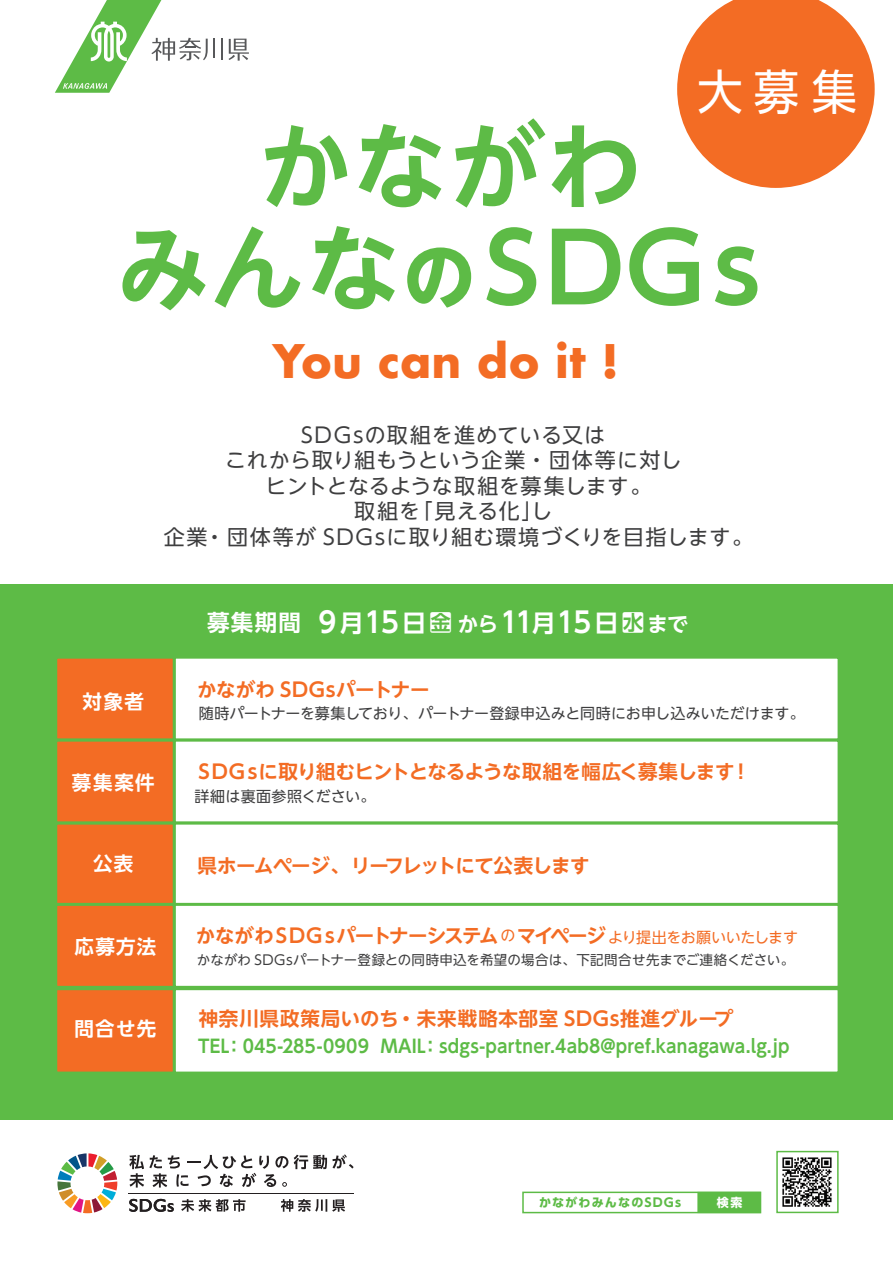
<style>
.page{position:relative;width:893px;height:1263px;background:#fff}
.page>*{position:absolute;margin:0;border:0;box-sizing:border-box;transform-origin:0 0}
.t1{font:700 94.8px/102px "UD Shin Go NT Pro De";letter-spacing:-.005em;color:#5dbb46;text-align:center}
.t2{font:48px "UD Shin Go NT Pro";color:#fff;scale:.94 1}
.t3{font:700 45px "Futura";color:#f36c24}
.t4{font:700 28.35px "UD Shin Go NT Pro De";color:#fff;scale:.95 1}
.t5{font:21px/25.5px "UD Shin Go NT Pro";letter-spacing:.035em;color:#3e3e3f;text-align:center}
.t6{font:700 19.5px "UD Shin Go NT Pro De";letter-spacing:-.025em;color:#f36c24}
.t7{font:700 19.5px "UD Shin Go NT Pro De";letter-spacing:-.1em;color:#f36c24}
.t8{font:700 19.5px "UD Shin Go NT Pro De";letter-spacing:.035em;color:#f36c24}
.t9{font:700 19.5px "UD Shin Go NT Pro De";letter-spacing:.07em;color:#fff}
.t10{font:700 19.5px "UD Shin Go NT Pro De";letter-spacing:.005em;color:#f36c24}
.t11{font:700 18px "UD Shin Go NT Pro De";letter-spacing:.01em;color:#5dbb46;scale:.95 1}
.t12{font:15px "UD Shin Go NT Pro";letter-spacing:-.01em;color:#3e3e3f}
.t13{font:15px "UD Shin Go NT Pro";letter-spacing:.02em;color:#3e3e3f}
.t14{font:13.5px "UD Shin Go NT Pro";letter-spacing:.01em;color:#3e3e3f}
.t15{font:700 12px "UD Shin Go Pro";letter-spacing:.095em;color:#5dbb46}
.t16{font:700 12px "UD Shin Go Pro";color:#fff}
.s1{font-family:"UD Shin Go NT Pro";font-size:72.9px}
.s2{font-size:22.5px}
.s3{font-size:24px}
.s4{font-size:21px}
.s5{font-family:"UD Shin Go NT Pro";font-weight:400;font-size:15px}
</style>
<div class="page">
<div style="left:0;top:585px;width:893px;height:535px;background:#5dbb46"></div>
<div style="left:54px;top:656px;width:122px;height:86px;background:#f36c24;border:3px solid #5dbb46"></div>
<div style="left:173px;top:656px;width:668px;height:86px;background:#fff;border:3px solid #5dbb46"></div>
<div style="left:54px;top:739px;width:122px;height:86px;background:#f36c24;border:3px solid #5dbb46"></div>
<div style="left:173px;top:739px;width:668px;height:86px;background:#fff;border:3px solid #5dbb46"></div>
<div style="left:54px;top:822px;width:122px;height:85px;background:#f36c24;border:3px solid #5dbb46"></div>
<div style="left:173px;top:822px;width:668px;height:85px;background:#fff;border:3px solid #5dbb46"></div>
<div style="left:54px;top:903px;width:122px;height:86px;background:#f36c24;border:3px solid #5dbb46"></div>
<div style="left:173px;top:903px;width:668px;height:86px;background:#fff;border:3px solid #5dbb46"></div>
<div style="left:54px;top:987px;width:122px;height:87px;background:#f36c24;border:3px solid #5dbb46"></div>
<div style="left:173px;top:987px;width:668px;height:87px;background:#fff;border:3px solid #5dbb46"></div>
<hr style="left:221px;top:39px;width:2px;height:21px;background:#57585a">
<svg style="left:228px;top:39px;width:21px;height:22px"></svg>
<svg style="left:55px;top:0;width:160px;height:93px"></svg>
<svg style="left:677px;top:0;width:198px;height:188px"></svg>
<div style="left:522px;top:1191px;width:239px;height:22px;background:#fff;border:2px solid #5dbb46"></div>
<div style="left:697px;top:1192px;width:64px;height:21px;background:#5dbb46"></div>
<div style="left:776px;top:1151px;width:63px;height:62px;background:#fff;border:2px solid #5dbb46"></div>
<img style="left:782px;top:1157px;width:50px;height:50px">
<svg style="left:57px;top:1153px;width:60px;height:60px"></svg>
<svg style="left:281px;top:1199px;width:64px;height:13px"></svg>
<svg style="left:294px;top:1154px;width:60px;height:15px"></svg>
<svg style="left:129px;top:1155px;width:159px;height:32px"></svg>
<svg style="left:181px;top:1199px;width:65px;height:13px"></svg>
<svg style="left:129px;top:1199px;width:45px;height:13px"></svg>
<hr style="left:128px;top:1193px;width:226px;height:1px;background:#231f20">
<h2 class="t2" style="left:698px;top:53px;width:171px">大募集</h2>
<h1 class="t1" style="left:116px;top:113px;width:669px">かながわ<br>みんな<span class="s1">の</span>ＳＤＧｓ</h1>
<h3 class="t3" style="left:273px;top:329px;width:348px">You can do it !</h3>
<p class="t5" style="left:164px;top:421px;width:591px">SDGsの取組を進めている又は<br>これから取り組もうという企業・団体等に対し<br>ヒントとなるような取組を募集します。<br>取組を「見える化｣し<br>企業・団体等が SDGsに取り組む環境づくりを目指します。</p>
<p class="t9" style="left:83px;top:685px;width:63px">対象者</p>
<p class="t9" style="left:72px;top:766px;width:84px">募集案件</p>
<p class="t9" style="left:93px;top:847px;width:42px">公表</p>
<p class="t9" style="left:74px;top:930px;width:83px">応募方法</p>
<p class="t9" style="left:74px;top:1013px;width:83px">問合せ先</p>
<h3 class="t4" style="left:207px;top:599px;width:508px"><span class="s2">募集期間</span> 9<span class="s3">月</span>15<span class="s3">日</span><span class="s2">金</span><span class="s4">から</span>11<span class="s3">月</span>15<span class="s3">日</span><span class="s2">水</span><span class="s4">まで</span></h3>
<p class="t10" style="left:197px;top:674px;width:234px">かながわ SDGsパートナー</p>
<p class="t12" style="left:199px;top:701px;width:607px">随時パートナーを募集しており、パートナー登録申込みと同時にお申し込みいただけます。</p>
<p class="t6" style="left:194px;top:756px;width:558px">ＳＤＧｓに取り組むヒントとなるような取組を幅広く募集します！</p>
<p class="t13" style="left:194px;top:784px;width:183px">詳細は裏面参照ください。</p>
<p class="t6" style="left:198px;top:849px;width:394px">県ホームページ、リーフレットにて公表します</p>
<p class="t7" style="left:196px;top:920px;width:604px">かながわＳＤＧｓパートナーシステム<span class="s5">の</span>マイページ<span class="s5">より提出をお願いいたします</span></p>
<p class="t14" style="left:197px;top:949px;width:599px">かながわ SDGsパートナー登録との同時申込を希望の場合は、下記問合せ先までご連絡ください。</p>
<p class="t8" style="left:199px;top:1003px;width:536px">神奈川県政策局いのち・未来戦略本部室 SDGs推進グループ</p>
<p class="t11" style="left:198px;top:1031px;width:624px">TEL：045-285-0909 MAIL：sdgs-partner.4ab8@pref.kanagawa.lg.jp</p>
<p class="t15" style="left:539px;top:1193px;width:147px">かながわみんなのＳＤＧｓ</p>
<p class="t16" style="left:717px;top:1193px;width:27px">検索</p>
</div>
